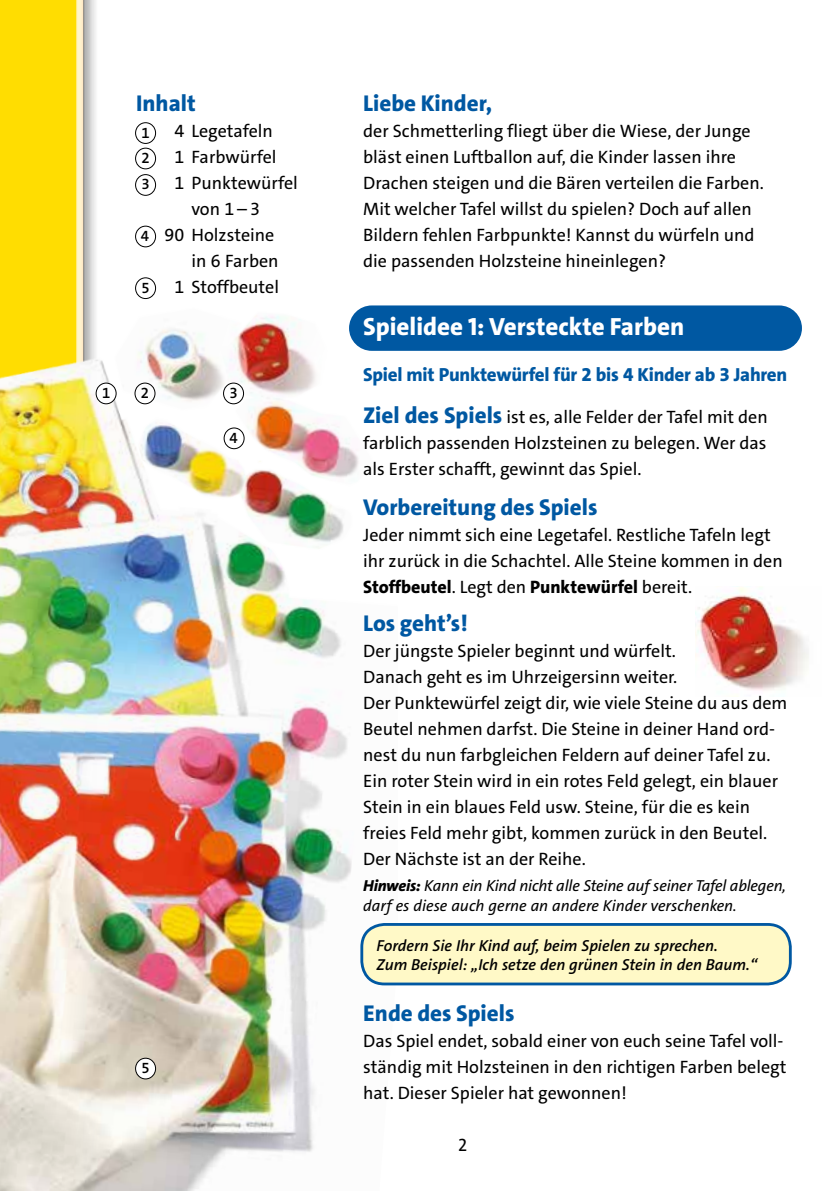
<style>
.page{position:relative;width:840px;height:1191px;background:#fff}
.page>*{position:absolute;margin:0;border:0;box-sizing:border-box;transform-origin:0 0}
.t1{font:800 25px "The Sans C4 s";color:#fff}
.t2{font:800 23px "The Sans C4 s";color:#0058a2}
.t3{font:800 19px "The Sans C4 s";letter-spacing:-.015em;color:#0058a2}
.t4{font:18px/26px "The Sans C4 s";color:#000}
.t5{font:italic 16px/20px "The Sans C4 s";letter-spacing:-.015em;color:#000}
.t6{font:italic 600 16px/19px "The Sans C4 s";color:#000}
.t7{font:600 15px/26px "The Sans C4 s";color:#000;text-align:justify}
.s1{font-weight:800;font-size:23px;color:#0058a2}
.s2{font-weight:800}
</style>
<div class="page">
<img style="left:0;top:0;width:802px;height:986px">
<img style="left:0;top:305px;width:397px;height:886px">
<img style="left:695px;top:586px;width:114px;height:110px">
<div style="left:361px;top:924px;width:428px;height:60px;background:#fff9c7;border-radius:23px"></div>
<div style="left:360px;top:923px;width:431px;height:62px;border:3px solid #0058a2;border-radius:23px"></div>
<div style="left:96px;top:383px;width:20px;height:21px;background:#fff;border-radius:50%"></div>
<div style="left:96px;top:382px;width:21px;height:22px;border:1px solid #000;border-radius:50%"></div>
<div style="left:134px;top:382px;width:21px;height:22px;border:1px solid #000;border-radius:50%"></div>
<div style="left:223px;top:382px;width:21px;height:22px;border:1px solid #000;border-radius:50%"></div>
<div style="left:223px;top:427px;width:21px;height:22px;border:1px solid #000;border-radius:50%"></div>
<div style="left:135px;top:122px;width:21px;height:22px;border:1px solid #000;border-radius:50%"></div>
<div style="left:135px;top:148px;width:21px;height:21px;border:1px solid #000;border-radius:50%"></div>
<div style="left:135px;top:174px;width:21px;height:22px;border:1px solid #000;border-radius:50%"></div>
<div style="left:135px;top:226px;width:21px;height:21px;border:1px solid #000;border-radius:50%"></div>
<div style="left:135px;top:277px;width:21px;height:22px;border:1px solid #000;border-radius:50%"></div>
<div style="left:135px;top:1058px;width:20px;height:21px;background:#fff;border-radius:50%"></div>
<div style="left:135px;top:1057px;width:21px;height:22px;border:1px solid #000;border-radius:50%"></div>
<div style="left:349px;top:305px;width:452px;height:46px;background:#0058a2;border-radius:23px"></div>
<p class="t2" style="left:136px;top:88px;width:61px">Inhalt</p>
<p class="t4" style="left:174px;top:118px;width:100px">4 Legetafeln</p>
<p class="t4" style="left:174px;top:144px;width:103px">1 Farbwürfel</p>
<p class="t4" style="left:174px;top:170px;width:125px">1 Punktewürfel</p>
<p class="t4" style="left:191px;top:196px;width:70px">von 1 – 3</p>
<p class="t4" style="left:164px;top:222px;width:111px">90 Holzsteine</p>
<p class="t4" style="left:191px;top:248px;width:88px">in 6 Farben</p>
<p class="t4" style="left:174px;top:274px;width:106px">1 Stoffbeutel</p>
<p class="t7" style="left:141px;top:120px;width:10px">1<br>2<br>3</p>
<p class="t7" style="left:141px;top:223px;width:10px">4</p>
<p class="t7" style="left:141px;top:275px;width:10px">5</p>
<p class="t7" style="left:102px;top:380px;width:10px">1</p>
<p class="t7" style="left:141px;top:380px;width:10px">2</p>
<p class="t7" style="left:229px;top:380px;width:10px">3</p>
<p class="t7" style="left:229px;top:425px;width:10px">4</p>
<p class="t7" style="left:141px;top:1055px;width:10px">5</p>
<p class="t2" style="left:363px;top:88px;width:130px">Liebe Kinder,</p>
<p class="t4" style="left:363px;top:118px;width:402px">der Schmetterling fliegt über die Wiese, der Junge bläst einen Luftballon auf, die Kinder lassen ihre Drachen steigen und die Bären verteilen die Farben.<br>Mit welcher Tafel willst du spielen? Doch auf allen Bildern fehlen Farbpunkte! Kannst du würfeln und die passenden Holzsteine hineinlegen?</p>
<h1 class="t1" style="left:363px;top:311px;width:322px">Spielidee 1: Versteckte Farben</h1>
<p class="t3" style="left:363px;top:362px;width:425px">Spiel mit Punktewürfel für 2 bis 4 Kinder ab 3 Jahren</p>
<p class="t4" style="left:363px;top:404px;width:406px;text-align:justify"><span class="s1">Ziel des Spiels</span> ist es, alle Felder der Tafel mit den farblich passenden Holzsteinen zu belegen. Wer das als Erster schafft, gewinnt das Spiel.</p>
<p class="t2" style="left:363px;top:493px;width:236px">Vorbereitung des Spiels</p>
<p class="t4" style="left:363px;top:522px;width:421px">Jeder nimmt sich eine Legetafel. Restliche Tafeln legt ihr zurück in die Schachtel. Alle Steine kommen in den<br><span class="s2">Stoffbeutel</span>. Legt den <span class="s2">Punktewürfel</span> bereit.</p>
<p class="t2" style="left:363px;top:608px;width:106px">Los geht’s!</p>
<p class="t4" style="left:363px;top:638px;width:425px">Der jüngste Spieler beginnt und würfelt.<br>Danach geht es im Uhrzeigersinn weiter.<br>Der Punktewürfel zeigt dir, wie viele Steine du aus dem Beutel nehmen darfst. Die Steine in deiner Hand ord&shy;nest du nun farbgleichen Feldern auf deiner Tafel zu.<br>Ein roter Stein wird in ein rotes Feld gelegt, ein blauer Stein in ein blaues Feld usw. Steine, für die es kein freies Feld mehr gibt, kommen zurück in den Beutel.<br>Der Nächste ist an der Reihe.</p>
<p class="t5" style="left:363px;top:875px;width:424px"><span class="s2">Hinweis:</span> Kann ein Kind nicht alle Steine auf seiner Tafel ablegen, darf es diese auch gerne an andere Kinder verschenken.</p>
<p class="t6" style="left:376px;top:935px;width:382px">Fordern Sie Ihr Kind auf, beim Spielen zu sprechen.<br>Zum Beispiel: „Ich setze den grünen Stein in den Baum.“</p>
<p class="t2" style="left:363px;top:998px;width:153px">Ende des Spiels</p>
<p class="t4" style="left:363px;top:1028px;width:424px">Das Spiel endet, sobald einer von euch seine Tafel voll&shy;ständig mit Holzsteinen in den richtigen Farben belegt hat. Dieser Spieler hat gewonnen!</p>
<p class="t4" style="left:458px;top:1132px;width:11px">2</p>
</div>
